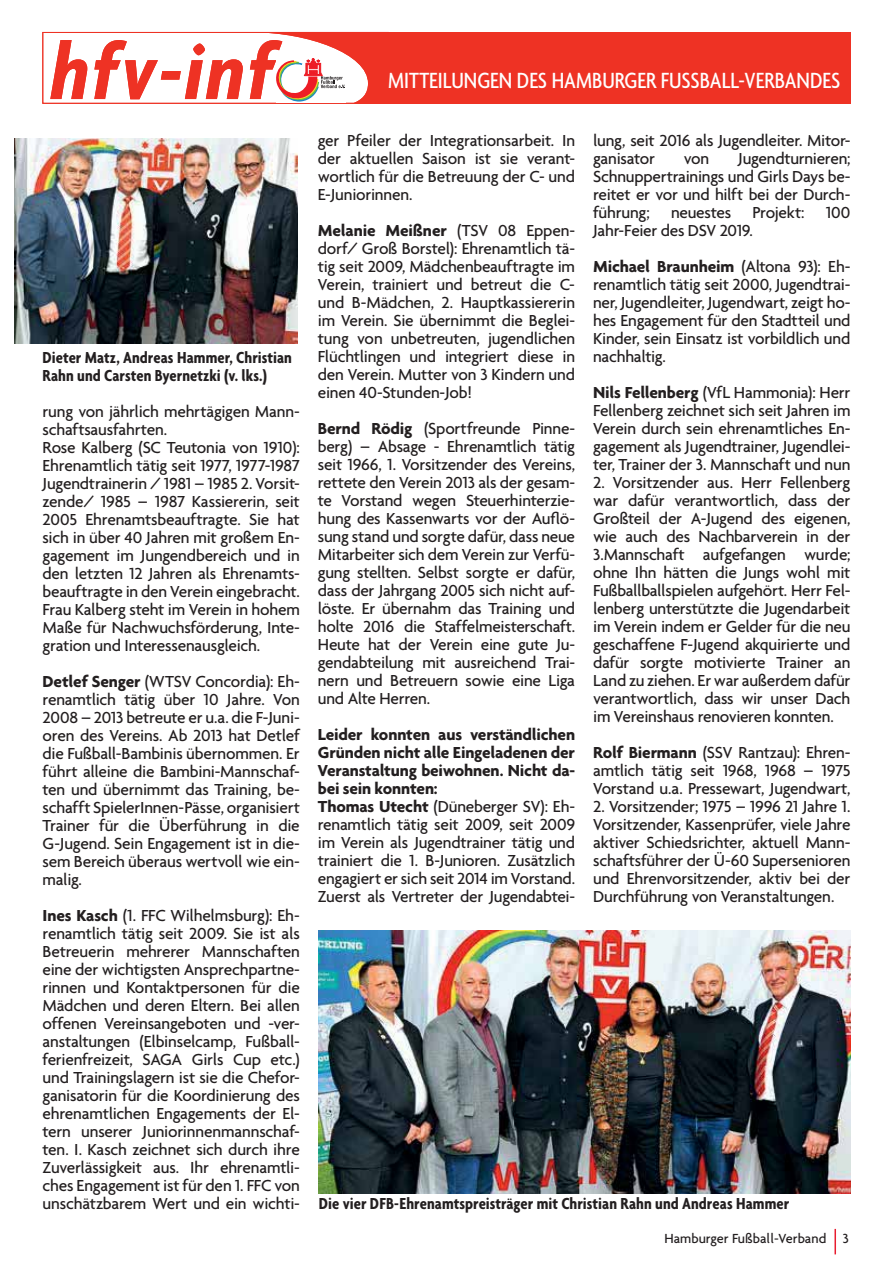
<style>
.page{position:relative;width:893px;height:1263px;background:#fff}
.page>*{position:absolute;margin:0;border:0;box-sizing:border-box;transform-origin:0 0}
.t1{font:italic 700 condensed 85.8px "Agenda";letter-spacing:.04em;color:#ee3224}
.t2{font:500 condensed 23.85px "Agenda";color:#fff}
.t3{font:500 17.25px/18px "Agenda";letter-spacing:-.015em;color:#231f20;text-align:justify}
.t4{font:700 condensed 17.25px/18px "Agenda";color:#231f20}
.t5{font:500 14.25px "Agenda";color:#231f20}
.s1{font-weight:700}
</style>
<div class="page">
<hr style="left:834px;top:1229px;width:2px;height:25px;background:#e81d30">
<div style="left:43px;top:32px;width:346px;height:72px;border:1px solid #ee3224"></div>
<div style="left:388px;top:32px;width:462px;height:72px;background:#ee3224"></div>
<svg style="left:248px;top:32px;width:140px;height:72px"></svg>
<img style="left:15px;top:138px;width:283px;height:206px">
<img style="left:319px;top:931px;width:531px;height:263px">
<h1 class="t1" style="left:51px;top:25px;width:224px">hfv-inf</h1>
<p class="t4" style="left:43px;top:351px;width:251px">Dieter Matz, Andreas Hammer, Christian<br>Rahn und Carsten Byernetzki (v. lks.)</p>
<p class="t3" style="left:43px;top:403px;width:259px;text-align:left">rung von jährlich mehrtägigen Mann&shy;schaftsausfahrten.<br>Rose Kalberg (SC Teutonia von 1910):<br>Ehrenamtlich tätig seit 1977, 1977-1987<br>Jugendtrainerin / 1981 – 1985 2. Vorsit&shy;zende/ 1985 – 1987 Kassiererin, seit 2005 Ehrenamtsbeauftragte. Sie hat sich in über 40 Jahren mit großem En&shy;gagement im Jungendbereich und in den letzten 12 Jahren als Ehrenamts&shy;beauftragte in den Verein eingebracht.<br>Frau Kalberg steht im Verein in hohem Maße für Nachwuchsförderung, Inte&shy;gration und Interessenausgleich.</p>
<p class="t3" style="left:43px;top:673px;width:259px"><span class="s1">Detlef Senger</span> (WTSV Concordia): Eh&shy;renamtlich tätig über 10 Jahre. Von 2008 – 2013 betreute er u.a. die F-Juni&shy;oren des Vereins. Ab 2013 hat Detlef die Fußball-Bambinis übernommen. Er führt alleine die Bambini-Mannschaf&shy;ten und übernimmt das Training, be&shy;schafft SpielerInnen-Pässe, organisiert Trainer für die Überführung in die G-Jugend. Sein Engagement ist in die&shy;sem Bereich überaus wertvoll wie ein&shy;malig.</p>
<p class="t3" style="left:43px;top:907px;width:259px"><span class="s1">Ines Kasch</span> (1. FFC Wilhelmsburg): Eh&shy;renamtlich tätig seit 2009. Sie ist als Betreuerin mehrerer Mannschaften eine der wichtigsten Ansprechpartne&shy;rinnen und Kontaktpersonen für die Mädchen und deren Eltern. Bei allen offenen Vereinsangeboten und -ver&shy;anstaltungen (Elbinselcamp, Fußball&shy;ferienfreizeit, SAGA Girls Cup etc.) und Trainingslagern ist sie die Chefor&shy;ganisatorin für die Koordinierung des ehrenamtlichen Engagements der El&shy;tern unserer Juniorinnenmannschaf&shy;ten. I. Kasch zeichnet sich durch ihre Zuverlässigkeit aus. Ihr ehrenamtli&shy;ches Engagement ist für den 1. FFC von unschätzbarem Wert und ein wichti-</p>
<h2 class="t2" style="left:388px;top:72px;width:453px">MITTEILUNGEN DES HAMBURGER FUSSBALL-VERBANDES</h2>
<p class="t3" style="left:318px;top:133px;width:259px">ger Pfeiler der Integrationsarbeit. In der aktuellen Saison ist sie verant&shy;wortlich für die Betreuung der C- und E-Juniorinnen.</p>
<p class="t3" style="left:318px;top:223px;width:259px"><span class="s1">Melanie Meißner</span> (TSV 08 Eppen&shy;dorf/ Groß Borstel): Ehrenamtlich tä&shy;tig seit 2009, Mädchenbeauftragte im Verein, trainiert und betreut die C&shy;und B-Mädchen, 2. Hauptkassiererin im Verein. Sie übernimmt die Beglei&shy;tung von unbetreuten, jugendlichen Flüchtlingen und integriert diese in den Verein. Mutter von 3 Kindern und einen 40-Stunden-Job!</p>
<p class="t3" style="left:318px;top:421px;width:259px"><span class="s1">Bernd Rödig</span> (Sportfreunde Pinne&shy;berg) – Absage - Ehrenamtlich tätig seit 1966, 1. Vorsitzender des Vereins, rettete den Verein 2013 als der gesam&shy;te Vorstand wegen Steuerhinterzie&shy;hung des Kassenwarts vor der Auflö&shy;sung stand und sorgte dafür, dass neue Mitarbeiter sich dem Verein zur Verfü&shy;gung stellten. Selbst sorgte er dafür, dass der Jahrgang 2005 sich nicht auf&shy;löste. Er übernahm das Training und holte 2016 die Staffelmeisterschaft.<br>Heute hat der Verein eine gute Ju&shy;gendabteilung mit ausreichend Trai&shy;nern und Betreuern sowie eine Liga und Alte Herren.</p>
<p class="t3" style="left:318px;top:727px;width:259px;text-align:left"><span class="s1">Leider konnten aus verständlichen Gründen nicht alle Eingeladenen der Veranstaltung beiwohnen. Nicht da&shy;bei sein konnten:<br>Thomas Utecht</span> (Düneberger SV): Eh&shy;renamtlich tätig seit 2009, seit 2009 im Verein als Jugendtrainer tätig und trainiert die 1. B-Junioren. Zusätzlich engagiert er sich seit 2014 im Vorstand.<br>Zuerst als Vertreter der Jugendabtei-</p>
<p class="t3" style="left:593px;top:133px;width:259px">lung, seit 2016 als Jugendleiter. Mitor&shy;ganisator</p>
<p class="t3" style="left:593px;top:151px;width:259px;text-indent:145px">Jugendturnieren; Schnuppertrainings und Girls Days be&shy;reitet er vor und hilft bei der Durch&shy;führung; neuestes Projekt: 100<br>Jahr-Feier des DSV 2019.</p>
<p class="t3" style="left:593px;top:259px;width:259px"><span class="s1">Michael Braunheim</span> (Altona 93): Eh&shy;renamtlich tätig seit 2000, Jugendtrai&shy;ner, Jugendleiter, Jugendwart, zeigt ho&shy;hes Engagement für den Stadtteil und Kinder, sein Einsatz ist vorbildlich und nachhaltig.</p>
<p class="t3" style="left:593px;top:385px;width:259px"><span class="s1">Nils Fellenberg</span> (VfL Hammonia): Herr Fellenberg zeichnet sich seit Jahren im Verein durch sein ehrenamtliches En&shy;gagement als Jugendtrainer, Jugendlei&shy;ter, Trainer der 3. Mannschaft und nun</p>
<p class="t3" style="left:593px;top:475px;width:259px">2. Vorsitzender aus. Herr Fellenberg war dafür verantwortlich, dass der Großteil der A-Jugend des eigenen, wie auch des Nachbarverein in der 3.Mannschaft aufgefangen wurde; ohne Ihn hätten die Jungs wohl mit Fußballballspielen aufgehört. Herr Fel&shy;lenberg unterstützte die Jugendarbeit im Verein indem er Gelder für die neu geschaffene F-Jugend akquirierte und dafür sorgte motivierte Trainer an Land zu ziehen. Er war außerdem dafür verantwortlich, dass wir unser Dach im Vereinshaus renovieren konnten.</p>
<p class="t3" style="left:593px;top:745px;width:259px"><span class="s1">Rolf Biermann</span> (SSV Rantzau): Ehren&shy;amtlich tätig seit 1968, 1968 – 1975<br>Vorstand u.a. Pressewart, Jugendwart,</p>
<p class="t3" style="left:593px;top:799px;width:259px">2. Vorsitzender; 1975 – 1996 21 Jahre 1.<br>Vorsitzender, Kassenprüfer, viele Jahre aktiver Schiedsrichter, aktuell Mann&shy;schaftsführer der Ü-60 Supersenioren und Ehrenvorsitzender, aktiv bei der Durchführung von Veranstaltungen.</p>
<p class="t3" style="left:684px;top:151px;width:27px">von</p>
<p class="t4" style="left:319px;top:1197px;width:472px">Die vier DFB-Ehrenamtspreisträger mit Christian Rahn und Andreas Hammer</p>
<p class="t5" style="left:664px;top:1233px;width:186px">Hamburger Fußball-Verband 3</p>
</div>
